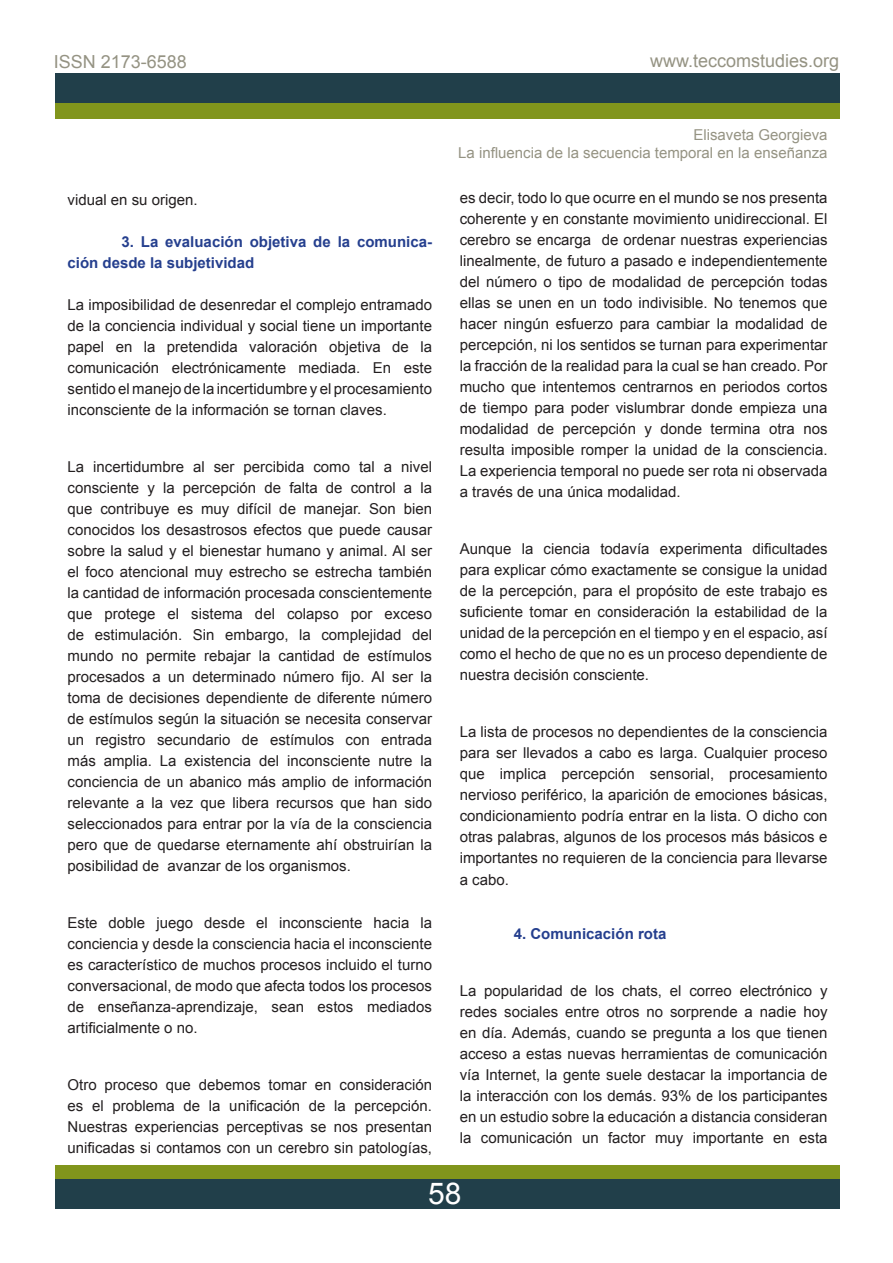
<style>
.page{position:relative;width:893px;height:1263px;background:#fff}
.page>*{position:absolute;margin:0;border:0;box-sizing:border-box;transform-origin:0 0}
.t1{font:30px "Arial";color:#fff}
.t2{font:18px "Arial";color:#959383}
.t3{font:15px/21px "Arial";color:#231f20;text-align:justify}
.t4{font:700 15px/21px "Arial";color:#253f8e}
.t5{font:15px "Arial";color:#959383}
</style>
<div class="page">
<div style="left:55px;top:1165px;width:784px;height:30px;background:#81951c"></div>
<div style="left:55px;top:1179px;width:784px;height:30px;background:#213f4a"></div>
<div style="left:55px;top:90px;width:784px;height:29px;background:#81951c"></div>
<div style="left:55px;top:73px;width:784px;height:29px;background:#213f4a"></div>
<p class="t2" style="left:54px;top:50px;width:135px">ISSN 2173-6588</p>
<p class="t2" style="left:650px;top:49px;width:191px">www.teccomstudies.org</p>
<p class="t3" style="left:68px;top:189px;width:132px">vidual en su origen.</p>
<p class="t4" style="left:68px;top:231px;width:366px;text-indent:54px">3. La evaluación objetiva de la comunica&shy;ción desde la subjetividad</p>
<p class="t3" style="left:68px;top:294px;width:366px">La imposibilidad de desenredar el complejo entramado de la conciencia individual y social tiene un importante papel en la pretendida valoración objetiva de la comunicación electrónicamente mediada. En este sentido el manejo de la incertidumbre y el procesamiento inconsciente de la información se tornan claves.</p>
<p class="t3" style="left:68px;top:456px;width:366px">La incertidumbre al ser percibida como tal a nivel consciente y la percepción de falta de control a la que contribuye es muy difícil de manejar. Son bien conocidos los desastrosos efectos que puede causar sobre la salud y el bienestar humano y animal. Al ser el foco atencional muy estrecho se estrecha también la cantidad de información procesada conscientemente que protege el sistema del colapso por exceso de estimulación. Sin embargo, la complejidad del mundo no permite rebajar la cantidad de estímulos procesados a un determinado número fijo. Al ser la toma de decisiones dependiente de diferente número de estímulos según la situación se necesita conservar un registro secundario de estímulos con entrada más amplia. La existencia del inconsciente nutre la conciencia de un abanico más amplio de información relevante a la vez que libera recursos que han sido seleccionados para entrar por la vía de la consciencia pero que de quedarse eternamente ahí obstruirían la posibilidad de avanzar de los organismos.</p>
<p class="t3" style="left:68px;top:912px;width:366px">Este doble juego desde el inconsciente hacia la conciencia y desde la consciencia hacia el inconsciente es característico de muchos procesos incluido el turno conversacional, de modo que afecta todos los procesos de enseñanza-aprendizaje, sean estos mediados artificialmente o no.</p>
<p class="t3" style="left:68px;top:1074px;width:366px">Otro proceso que debemos tomar en consideración es el problema de la unificación de la percepción.<br>Nuestras experiencias perceptivas se nos presentan unificadas si contamos con un cerebro sin patologías,</p>
<p class="t5" style="left:693px;top:125px;width:136px">Elisaveta Georgieva</p>
<p class="t5" style="left:458px;top:143px;width:371px">La influencia de la secuencia temporal en la enseñanza</p>
<p class="t3" style="left:460px;top:188px;width:369px">es decir, todo lo que ocurre en el mundo se nos presenta coherente y en constante movimiento unidireccional. El cerebro se encarga de ordenar nuestras experiencias linealmente, de futuro a pasado e independientemente del número o tipo de modalidad de percepción todas ellas se unen en un todo indivisible. No tenemos que hacer ningún esfuerzo para cambiar la modalidad de percepción, ni los sentidos se turnan para experimentar la fracción de la realidad para la cual se han creado. Por mucho que intentemos centrarnos en periodos cortos de tiempo para poder vislumbrar donde empieza una modalidad de percepción y donde termina otra nos resulta imposible romper la unidad de la consciencia.<br>La experiencia temporal no puede ser rota ni observada a través de una única modalidad.</p>
<p class="t3" style="left:460px;top:539px;width:369px">Aunque la ciencia todavía experimenta dificultades para explicar cómo exactamente se consigue la unidad de la percepción, para el propósito de este trabajo es suficiente tomar en consideración la estabilidad de la unidad de la percepción en el tiempo y en el espacio, así como el hecho de que no es un proceso dependiente de nuestra decisión consciente.</p>
<p class="t3" style="left:460px;top:721px;width:369px">La lista de procesos no dependientes de la consciencia para ser llevados a cabo es larga. Cualquier proceso que implica percepción sensorial, procesamiento nervioso periférico, la aparición de emociones básicas, condicionamiento podría entrar en la lista. O dicho con otras palabras, algunos de los procesos más básicos e importantes no requieren de la conciencia para llevarse a cabo.</p>
<p class="t4" style="left:514px;top:923px;width:154px">4. Comunicación rota</p>
<p class="t3" style="left:460px;top:980px;width:369px">La popularidad de los chats, el correo electrónico y redes sociales entre otros no sorprende a nadie hoy en día. Además, cuando se pregunta a los que tienen acceso a estas nuevas herramientas de comunicación vía Internet, la gente suele destacar la importancia de la interacción con los demás. 93% de los participantes en un estudio sobre la educación a distancia consideran la comunicación un factor muy importante en esta</p>
<p class="t1" style="left:428px;top:1174px;width:35px">58</p>
</div>
